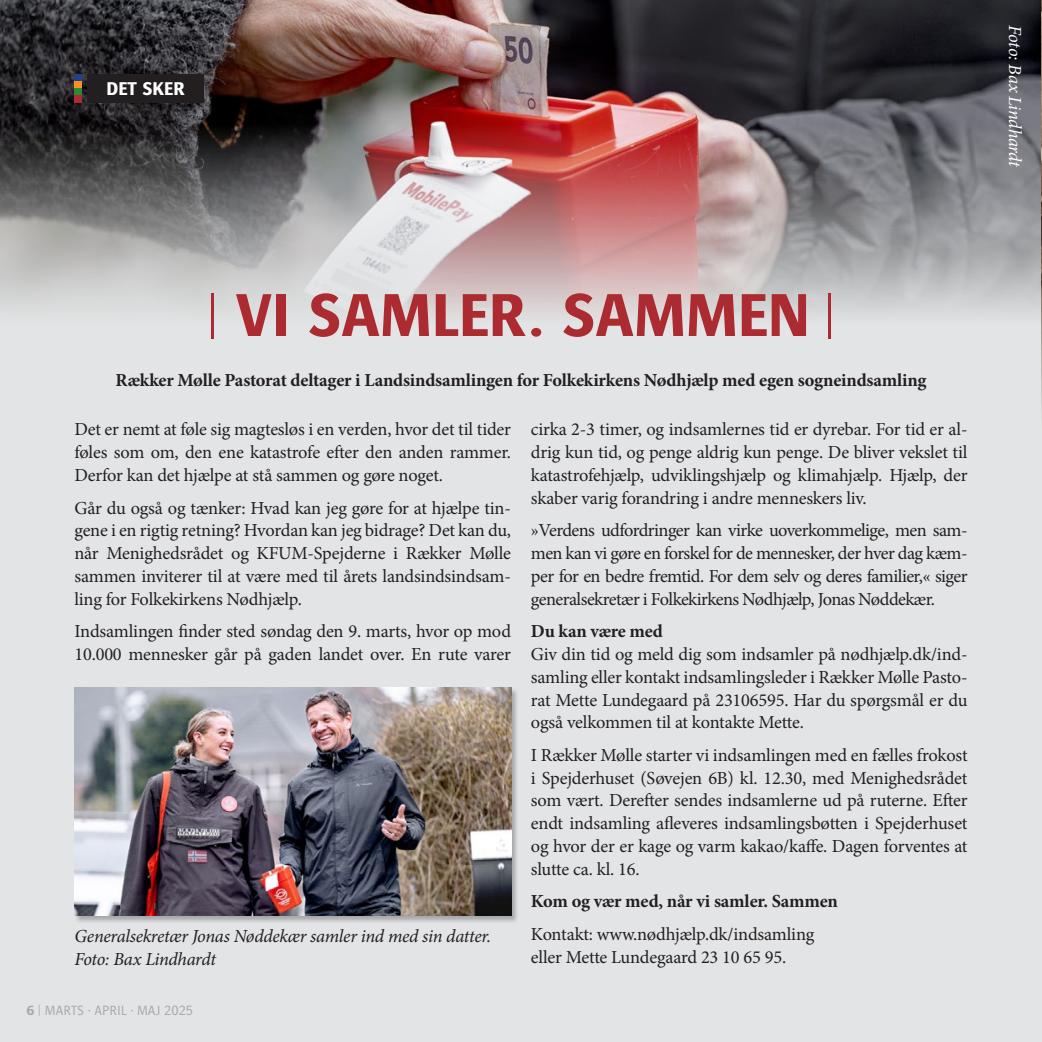
<style>
.page{position:relative;width:1042px;height:1042px;background:#e2e4e5}
.page>*{position:absolute;margin:0;border:0;box-sizing:border-box;transform-origin:0 0}
.t1{font:700 63px "Bosis Std";color:#ab2b30}
.t2{font:700 19.25px "Bosis Std";color:#fff}
.t3{font:18.38px/22.8px "Minion Pro";letter-spacing:-.015em;color:#231f20;text-align:justify}
.t4{font:700 18.38px "Minion Pro";letter-spacing:-.01em;color:#231f20}
.t5{font:italic 18.38px/22.8px "Minion Pro";letter-spacing:-.015em;color:#231f20}
.t6{font:italic 18.38px "Minion Pro";letter-spacing:-.02em;color:#fff}
.t7{font:300 14px "Bosis Std";color:#a8a9ad}
.s1{font-size:57.75px}
.s2{font-weight:700}
</style>
<div class="page">
<img style="left:0;top:0;width:1041px;height:313px">
<img style="left:1041px;top:0;width:1px;height:417px">
<div style="left:74px;top:74px;width:7px;height:7px;background:#253f8e"></div>
<div style="left:74px;top:81px;width:7px;height:7px;background:#f7931d"></div>
<div style="left:74px;top:88px;width:7px;height:8px;background:#2d8837"></div>
<div style="left:74px;top:96px;width:7px;height:7px;background:#ab2b30"></div>
<div style="left:87px;top:74px;width:117px;height:29px;background:#231f20"></div>
<div style="left:75px;top:687px;width:444px;height:237px;background:#231f20;opacity:.3"></div>
<img style="left:74px;top:687px;width:437px;height:228px">
<p class="t2" style="left:107px;top:78px;width:80px">DET SKER</p>
<p class="t6" style="left:1027px;top:25px;width:144px;rotate:90deg">Foto: Bax Lindhardt</p>
<p class="t1" style="left:206px;top:280px;width:631px"><span class="s1">|</span> VI SAMLER. SAMMEN <span class="s1">|</span></p>
<p class="t4" style="left:116px;top:367px;width:812px">Rækker Mølle Pastorat deltager i Landsindsamlingen for Folkekirkens Nødhjælp med egen sogneindsamling</p>
<p class="t3" style="left:74px;top:418px;width:438px">Det er nemt at føle sig magtesløs i en verden, hvor det til tider føles som om, den ene katastrofe efter den anden rammer.<br>Derfor kan det hjælpe at stå sammen og gøre noget.</p>
<p class="t3" style="left:74px;top:496px;width:438px">Går du også og tænker: Hvad kan jeg gøre for at hjælpe tin&shy;gene i en rigtig retning? Hvordan kan jeg bidrage? Det kan du, når Menighedsrådet og KFUM-Spejderne i Rækker Mølle sammen inviterer til at være med til årets landsindsindsam&shy;ling for Folkekirkens Nødhjælp.</p>
<p class="t3" style="left:74px;top:620px;width:438px">Indsamlingen finder sted søndag den 9. marts, hvor op mod<br>10.000 mennesker går på gaden landet over. En rute varer</p>
<p class="t5" style="left:74px;top:925px;width:418px">Generalsekretær Jonas Nøddekær samler ind med sin datter.<br>Foto: Bax Lindhardt</p>
<p class="t7" style="left:26px;top:1003px;width:168px"><span class="s2">6</span> | MARTS · APRIL · MAJ 2025</p>
<p class="t3" style="left:531px;top:418px;width:438px">cirka 2-3 timer, og indsamlernes tid er dyrebar. For tid er al&shy;drig kun tid, og penge aldrig kun penge. De bliver vekslet til katastrofehjælp, udviklingshjælp og klimahjælp. Hjælp, der skaber varig forandring i andre menneskers liv.</p>
<p class="t3" style="left:531px;top:519px;width:438px">»Verdens udfordringer kan virke uoverkommelige, men sam&shy;men kan vi gøre en forskel for de mennesker, der hver dag kæm&shy;per for en bedre fremtid. For dem selv og deres familier,« siger generalsekretær i Folkekirkens Nødhjælp, Jonas Nøddekær.</p>
<p class="t4" style="left:531px;top:618px;width:134px">Du kan være med</p>
<p class="t3" style="left:531px;top:643px;width:438px">Giv din tid og meld dig som indsamler på nødhjælp.dk/ind&shy;samling eller kontakt indsamlingsleder i Rækker Mølle Pasto&shy;rat Mette Lundegaard på 23106595. Har du spørgsmål er du også velkommen til at kontakte Mette.</p>
<p class="t3" style="left:531px;top:744px;width:438px">I Rækker Mølle starter vi indsamlingen med en fælles frokost i Spejderhuset (Søvejen 6B) kl. 12.30, med Menighedsrådet som vært. Derefter sendes indsamlerne ud på ruterne. Efter endt indsamling afleveres indsamlingsbøtten i Spejderhuset og hvor der er kage og varm kakao/kaffe. Dagen forventes at slutte ca. kl. 16.</p>
<p class="t4" style="left:531px;top:888px;width:309px">Kom og vær med, når vi samler. Sammen</p>
<p class="t3" style="left:531px;top:923px;width:285px">Kontakt: www.nødhjælp.dk/indsamling eller Mette Lundegaard 23 10 65 95.</p>
</div>
